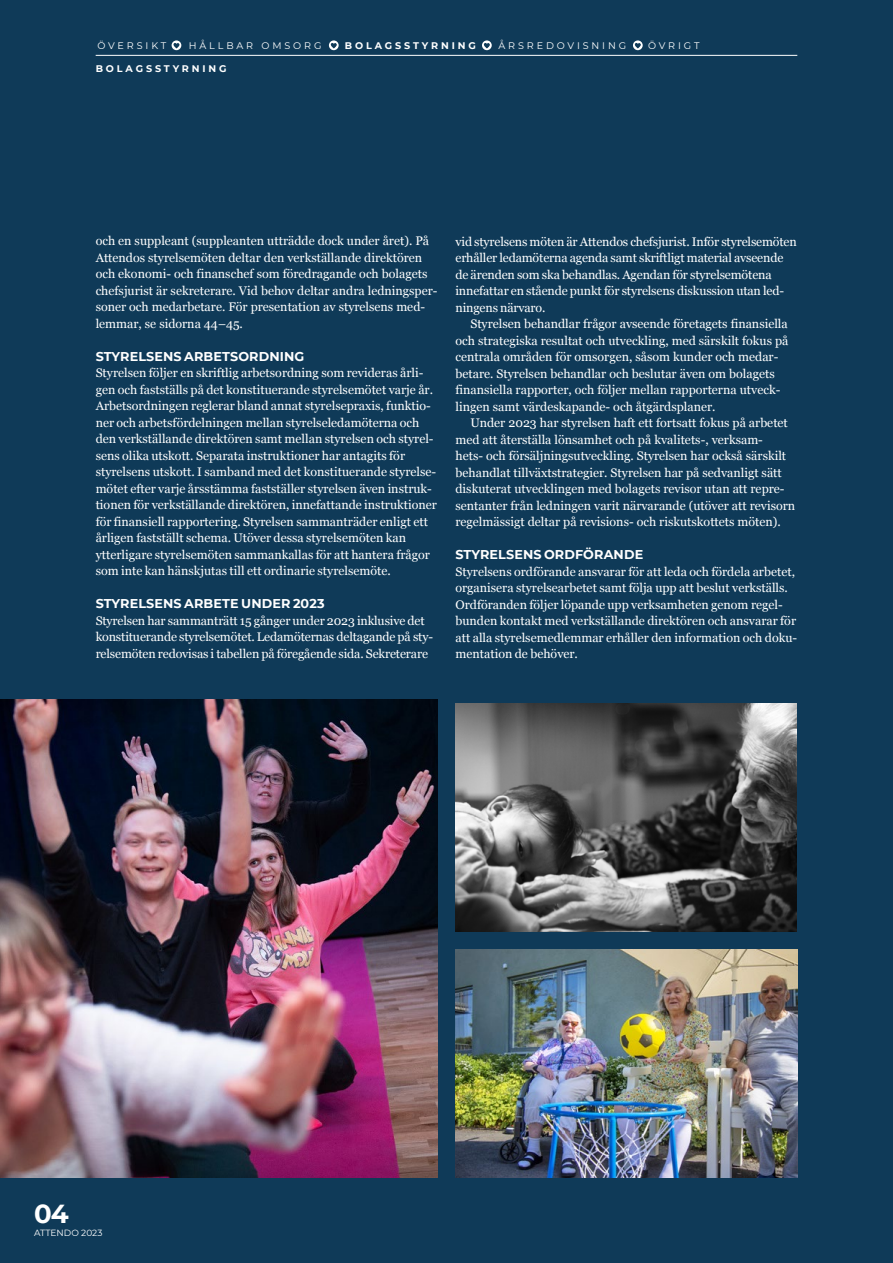
<style>
.page{position:relative;width:893px;height:1263px;background:#0f3a58}
.page>*{position:absolute;margin:0;border:0;box-sizing:border-box;transform-origin:0 0}
.t1{font:700 26.1px "Montserrat";color:#fff}
.Mellis_1{font:700 12.75px "Montserrat";letter-spacing:.01em;color:#fff}
.Brödtext{font:12.45px/16.5px "Georgia";color:#fff}
.BRÖD_indrag{font:12.45px/16.5px "Georgia";color:#fff}
.NOTISBRÖDTEXT_INDRAG{font:9.6px "Montserrat";letter-spacing:.3em;color:#fff}
.NOTISBRÖDTEXT_INDRAG-2{font:700 9.6px "Montserrat";letter-spacing:.3em;color:#fff}
.NOTISBRÖDTEXT_INDRAG-3{font:9px "Montserrat";color:#fff}
</style>
<div class="page">
<img style="left:455px;top:704px;width:342px;height:227px">
<img style="left:455px;top:950px;width:342px;height:227px">
<img style="left:0;top:699px;width:437px;height:479px">
<hr style="left:96px;top:55px;width:701px;height:1px;background:#fff">
<svg style="left:172px;top:40px;width:9px;height:10px"></svg>
<svg style="left:329px;top:40px;width:10px;height:10px"></svg>
<svg style="left:482px;top:40px;width:10px;height:10px"></svg>
<svg style="left:633px;top:40px;width:10px;height:10px"></svg>
<p class="NOTISBRÖDTEXT_INDRAG" style="left:97px;top:39px;width:70px">ÖVERSIKT</p>
<p class="NOTISBRÖDTEXT_INDRAG" style="left:189px;top:39px;width:134px">HÅLLBAR OMSORG</p>
<p class="NOTISBRÖDTEXT_INDRAG-2" style="left:345px;top:38px;width:21px">B OLAGSSTYRNING</p>
<p class="NOTISBRÖDTEXT_INDRAG" style="left:498px;top:39px;width:129px">ÅRSREDOVISNING</p>
<p class="NOTISBRÖDTEXT_INDRAG" style="left:648px;top:39px;width:53px">ÖVRIGT</p>
<p class="NOTISBRÖDTEXT_INDRAG-2" style="left:96px;top:62px;width:132px">BOLAGSSTYRNING</p>
<p class="BRÖD_indrag" style="left:96px;top:232px;width:342px">och en suppleant (suppleanten utträdde dock under året). På Attendos styrelsemöten deltar den verkställande direktören och ekonomi- och finanschef som föredragande och bolagets chefsjurist är sekreterare. Vid behov deltar andra ledningsper&shy;soner och medarbetare. För presentation av styrelsens med&shy;lemmar, se sidorna 44–45.</p>
<p class="Mellis_1" style="left:96px;top:347px;width:10px">STYR</p>
<p class="Mellis_1" style="left:130px;top:347px;width:103px">ELSENS ARBETSOR</p>
<p class="Mellis_1" style="left:259px;top:347px;width:20px">DNING</p>
<p class="Brödtext" style="left:96px;top:364px;width:343px">Styrelsen följer en skriftlig arbetsordning som revideras årli&shy;gen och fastställs på det konstituerande styrelsemötet varje år.<br>Arbetsordningen reglerar bland annat styrelsepraxis, funktio&shy;ner och arbetsfördelningen mellan styrelseledamöterna och den verkställande direktören samt mellan styrelsen och styrel&shy;sens olika utskott. Separata instruktioner har antagits för styrelsens utskott. I samband med det konstituerande styrelse&shy;mötet efter varje årsstämma fastställer styrelsen även instruk&shy;tionen för verkställande direktören, innefattande instruktioner för finansiell rapportering. Styrelsen sammanträder enligt ett årligen fastställt schema. Utöver dessa styrelsemöten kan ytterligare styrelsemöten sammankallas för att hantera frågor som inte kan hänskjutas till ett ordinarie styrelsemöte.</p>
<p class="Mellis_1" style="left:96px;top:595px;width:10px">STYR</p>
<p class="Mellis_1" style="left:130px;top:595px;width:196px">ELSENS ARBETE UN DER 2023</p>
<p class="Brödtext" style="left:96px;top:612px;width:338px">Styrelsen har sammanträtt 15 gånger under 2023 inklusive det konstituerande styrelsemötet. Ledamöternas deltagande på sty&shy;relsemöten redovisas i tabellen på föregående sida. Sekreterare</p>
<p class="Brödtext" style="left:455px;top:232px;width:343px">vid styrelsens möten är Attendos chefsjurist. Inför styrelsemöten erhåller ledamöterna agenda samt skriftligt material avseende de ärenden som ska behandlas. Agendan för styrelsemötena innefattar en stående punkt för styrelsens diskussion utan led&shy;ningens närvaro.</p>
<p class="BRÖD_indrag" style="left:455px;top:315px;width:335px;text-indent:15px">Styrelsen behandlar frågor avseende företagets finansiella och strategiska resultat och utveckling, med särskilt fokus på centrala områden för omsorgen, såsom kunder och medar&shy;betare. Styrelsen behandlar och beslutar även om bolagets finansiella rapporter, och följer mellan rapporterna utveck&shy;lingen samt värdeskapande- och åtgärdsplaner.</p>
<p class="BRÖD_indrag" style="left:455px;top:414px;width:341px;text-indent:15px">Under 2023 har styrelsen haft ett fortsatt fokus på arbetet med att återställa lönsamhet och på kvalitets-, verksam-<br>hets- och försäljningsutveckling. Styrelsen har också särskilt behandlat tillväxtstrategier. Styrelsen har på sedvanligt sätt diskuterat utvecklingen med bolagets revisor utan att repre&shy;sentanter från ledningen varit närvarande (utöver att revisorn regelmässigt deltar på revisions- och riskutskottets möten).</p>
<p class="Mellis_1" style="left:455px;top:545px;width:10px">STYR</p>
<p class="Mellis_1" style="left:490px;top:545px;width:115px">ELSENS ORDFÖRAN</p>
<p class="Mellis_1" style="left:624px;top:545px;width:21px">DE</p>
<p class="Brödtext" style="left:455px;top:562px;width:342px">Styrelsens ordförande ansvarar för att leda och fördela arbetet, organisera styrelsearbetet samt följa upp att beslut verkställs.<br>Ordföranden följer löpande upp verksamheten genom regel&shy;bunden kontakt med verkställande direktören och ansvarar för att alla styrelsemedlemmar erhåller den information och doku&shy;mentation de behöver.</p>
<p class="t1" style="left:34px;top:1195px;width:36px">04</p>
<p class="NOTISBRÖDTEXT_INDRAG-3" style="left:34px;top:1226px;width:70px">ATTENDO 2023</p>
</div>
